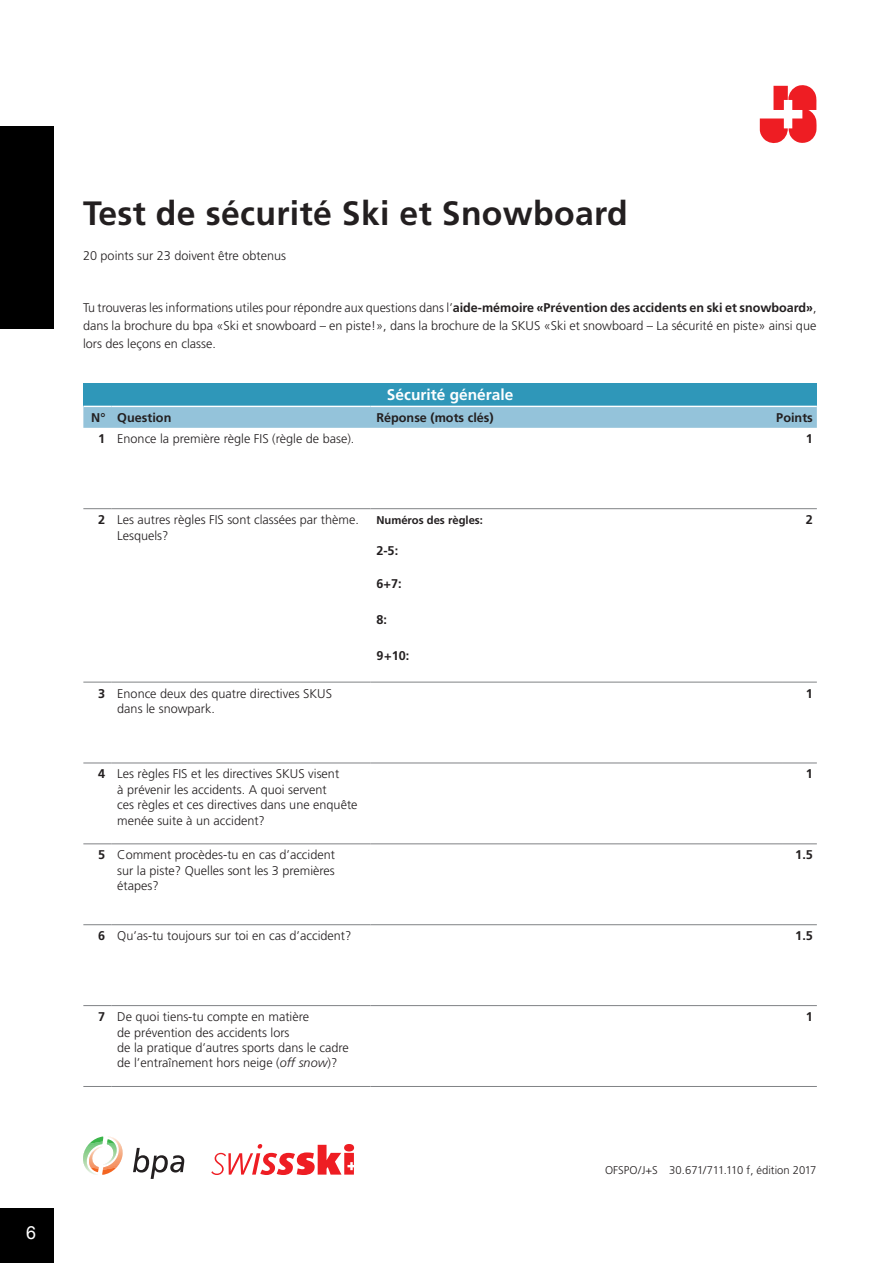
<style>
.page{position:relative;width:893px;height:1263px;background:#fff}
.page>*{position:absolute;margin:0;border:0;box-sizing:border-box;transform-origin:0 0}
.t1{font:700 33.75px "Frutiger LT";letter-spacing:.01em;color:#231f20}
.t2{font:18px "Arial";color:#fff}
.t3{font:700 15.45px "Frutiger LT";color:#fff}
.t4{font:300 12.6px/15.5px "Frutiger LT";color:#231f20}
.t5{font:700 12.6px "Frutiger LT";color:#231f20}
.t6{font:300 11.25px "Frutiger LT";color:#231f20}
.t7{font:700 11.25px "Frutiger LT";color:#231f20}
.s1{font-weight:700}
.s2{font-style:italic}
</style>
<div class="page">
<div style="left:0;top:126px;width:54px;height:203px;background:#000"></div>
<div style="left:0;top:1209px;width:53px;height:54px;background:#000"></div>
<svg style="left:760px;top:85px;width:56px;height:58px"></svg>
<svg style="left:83px;top:1136px;width:40px;height:39px"></svg>
<svg style="left:133px;top:1148px;width:51px;height:31px"></svg>
<svg style="left:211px;top:1144px;width:143px;height:31px"></svg>
<div style="left:83px;top:383px;width:734px;height:23px;background:#2f97b9"></div>
<div style="left:83px;top:406px;width:734px;height:22px;background:#94c3da"></div>
<hr style="left:111px;top:406px;width:259px;height:1px;background:#fff">
<hr style="left:370px;top:406px;width:413px;height:1px;background:#fff">
<hr style="left:783px;top:406px;width:34px;height:1px;background:#fff">
<svg style="left:83px;top:508px;width:28px;height:1px"></svg>
<hr style="left:111px;top:508px;width:259px;height:1px;background:#808285">
<hr style="left:370px;top:508px;width:413px;height:1px;background:#808285">
<hr style="left:783px;top:508px;width:34px;height:1px;background:#808285">
<svg style="left:83px;top:682px;width:28px;height:1px"></svg>
<hr style="left:111px;top:682px;width:259px;height:1px;background:#808285">
<hr style="left:783px;top:682px;width:34px;height:1px;background:#808285">
<hr style="left:370px;top:682px;width:413px;height:1px;background:#808285">
<svg style="left:83px;top:1086px;width:28px;height:1px"></svg>
<hr style="left:111px;top:1086px;width:259px;height:1px;background:#808285">
<hr style="left:370px;top:1086px;width:413px;height:1px;background:#808285">
<hr style="left:783px;top:1086px;width:34px;height:1px;background:#808285">
<svg style="left:83px;top:763px;width:28px;height:1px"></svg>
<hr style="left:111px;top:763px;width:259px;height:1px;background:#808285">
<hr style="left:370px;top:763px;width:413px;height:1px;background:#808285">
<hr style="left:783px;top:763px;width:34px;height:1px;background:#808285">
<svg style="left:83px;top:843px;width:28px;height:1px"></svg>
<hr style="left:111px;top:843px;width:259px;height:1px;background:#808285">
<hr style="left:370px;top:843px;width:413px;height:1px;background:#808285">
<hr style="left:783px;top:843px;width:34px;height:1px;background:#808285">
<svg style="left:83px;top:924px;width:28px;height:1px"></svg>
<hr style="left:111px;top:924px;width:259px;height:1px;background:#808285">
<hr style="left:370px;top:924px;width:413px;height:1px;background:#808285">
<hr style="left:783px;top:924px;width:34px;height:1px;background:#808285">
<svg style="left:83px;top:1005px;width:28px;height:1px"></svg>
<hr style="left:111px;top:1005px;width:259px;height:1px;background:#808285">
<hr style="left:370px;top:1005px;width:413px;height:1px;background:#808285">
<hr style="left:783px;top:1005px;width:34px;height:1px;background:#808285">
<h2 class="t2" style="left:26px;top:1221px;width:12px">6</h2>
<p class="t1" style="left:83px;top:194px;width:546px">Test de sécurité Ski et Snowboard</p>
<p class="t4" style="left:83px;top:248px;width:205px">20 points sur 23 doivent être obtenus</p>
<p class="t4" style="left:83px;top:299px;width:735px;line-height:17.5px;text-align:justify">Tu trouveras les informations utiles pour répondre aux questions dans l’<span class="s1">aide-mémoire «Prévention des accidents en ski et snowboard»</span>, dans la brochure du bpa «Ski et snowboard – en piste!», dans la brochure de la SKUS «Ski et snowboard – La sécurité en piste» ainsi que lors des leçons en classe.</p>
<p class="t3" style="left:387px;top:386px;width:128px">Sécurité générale</p>
<p class="t5" style="left:91px;top:410px;width:82px">N° Question</p>
<p class="t5" style="left:376px;top:410px;width:119px">Réponse (mots clés)</p>
<p class="t5" style="left:776px;top:410px;width:38px">Points</p>
<p class="t4" style="left:98px;top:431px;width:258px"><span class="s1">1</span> Enonce la première règle FIS (règle de base).</p>
<p class="t5" style="left:806px;top:431px;width:9px">1</p>
<p class="t4" style="left:117px;top:512px;width:243px;text-indent:-19px"><span class="s1">2</span> Les autres règles FIS sont classées par thème.<br>Lesquels?</p>
<p class="t7" style="left:376px;top:514px;width:108px">Numéros des règles:</p>
<p class="t5" style="left:376px;top:543px;width:23px">2-5:</p>
<p class="t5" style="left:376px;top:576px;width:27px">6+7:</p>
<p class="t5" style="left:376px;top:612px;width:12px">8:</p>
<p class="t5" style="left:376px;top:648px;width:34px">9+10:</p>
<p class="t5" style="left:806px;top:512px;width:9px">2</p>
<p class="t4" style="left:117px;top:686px;width:216px;text-indent:-19px"><span class="s1">3</span> Enonce deux des quatre directives SKUS dans le snowpark.</p>
<p class="t5" style="left:806px;top:686px;width:9px">1</p>
<p class="t4" style="left:117px;top:766px;width:242px;text-indent:-19px"><span class="s1">4</span> Les règles FIS et les directives SKUS visent<br>à prévenir les accidents. A quoi servent<br>ces règles et ces directives dans une enquête menée suite à un accident?</p>
<p class="t5" style="left:806px;top:767px;width:9px">1</p>
<p class="t4" style="left:117px;top:847px;width:219px;text-align:justify;text-indent:-19px"><span class="s1">5</span> Comment procèdes-tu en cas d’accident sur la piste? Quelles sont les 3 premières étapes?</p>
<p class="t5" style="left:795px;top:847px;width:19px">1.5</p>
<p class="t4" style="left:98px;top:928px;width:255px"><span class="s1">6</span> Qu’as-tu toujours sur toi en cas d’accident?</p>
<p class="t5" style="left:795px;top:928px;width:19px">1.5</p>
<p class="t4" style="left:117px;top:1009px;width:233px;text-indent:-19px"><span class="s1">7</span> De quoi tiens-tu compte en matière<br>de prévention des accidents lors<br>de la pratique d’autres sports dans le cadre de l’entraînement hors neige (<span class="s2">off snow</span>)?</p>
<p class="t5" style="left:806px;top:1009px;width:9px">1</p>
<p class="t6" style="left:605px;top:1164px;width:213px">OFSPO/J+S 30.671/711.110 f, édition 2017</p>
</div>
